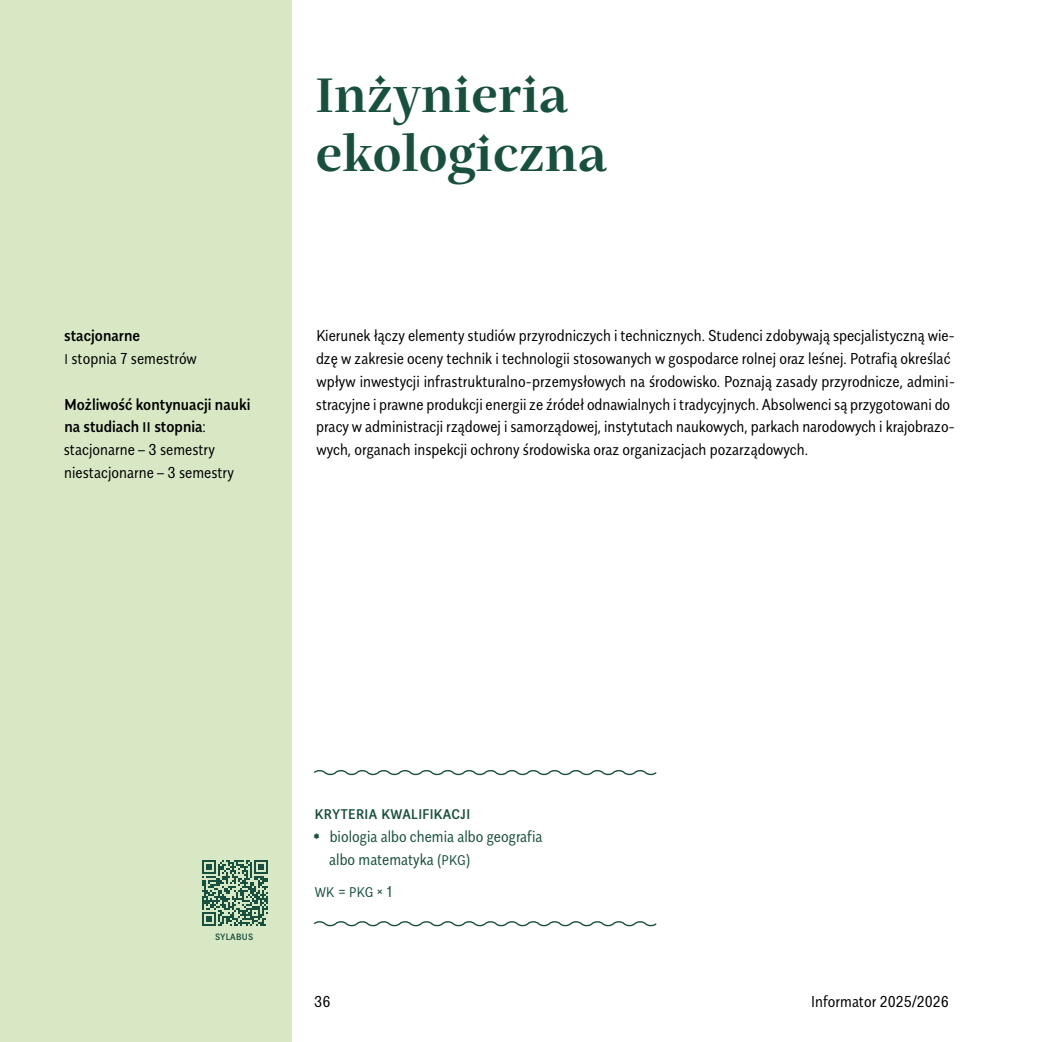
<style>
.page{position:relative;width:1042px;height:1042px;background:#fff}
.page>*{position:absolute;margin:0;border:0;box-sizing:border-box;transform-origin:0 0}
.t1{font:700 47.25px/59.5px "SGGW Mastro";color:#18503f}
.t2{font:300 15.75px/22.8px "SGGW Sans Condensed";color:#000}
.t3{font:300 15.75px/22.8px "SGGW Sans Condensed";color:#18503f}
.t4{font:500 14px "SGGW Sans Condensed";letter-spacing:.025em;color:#18503f}
.t5{font:300 14px "SGGW Sans Condensed";color:#18503f}
.t6{font:500 9.1px "SGGW Sans Condensed";letter-spacing:.025em;color:#18503f}
.s1{font-weight:500}
.s2{font-size:14px}
.s3{font-weight:500;font-size:14px}
.s4{font-family:"SGGW Mastro";font-weight:400}
.s5{font-size:15.75px}
</style>
<div class="page">
<div style="left:0;top:0;width:291px;height:1042px;background:#d8e8c5"></div>
<svg style="left:202px;top:860px;width:66px;height:66px"></svg>
<svg style="left:314px;top:770px;width:343px;height:6px"></svg>
<svg style="left:314px;top:921px;width:343px;height:6px"></svg>
<p class="t2" style="left:64px;top:323px;width:134px"><span class="s1">stacjonarne<br></span><span class="s2">I</span> stopnia 7 semestrów</p>
<p class="t2" style="left:64px;top:391px;width:188px"><span class="s1">Możliwość kontynuacji nauki na studiach</span> <span class="s3">II</span> <span class="s1">stopnia</span>: stacjonarne – 3 semestry niestacjonarne – 3 semestry</p>
<h1 class="t1" style="left:315px;top:61px;width:293px">Inżynieria ekologiczna</h1>
<p class="t2" style="left:316px;top:323px;width:641px">Kierunek łączy elementy studiów przyrodniczych i technicznych. Studenci zdobywają specjalistyczną wie&shy;dzę w zakresie oceny technik i technologii stosowanych w gospodarce rolnej oraz leśnej. Potrafią określać wpływ inwestycji infrastrukturalno-przemysłowych na środowisko. Poznają zasady przyrodnicze, admini&shy;stracyjne i prawne produkcji energii ze źródeł odnawialnych i tradycyjnych. Absolwenci są przygotowani do pracy w administracji rządowej i samorządowej, instytutach naukowych, parkach narodowych i krajobrazo&shy;wych, organach inspekcji ochrony środowiska oraz organizacjach pozarządowych.</p>
<p class="t6" style="left:215px;top:929px;width:40px">SYLABUS</p>
<p class="t4" style="left:315px;top:803px;width:157px">KRYTERIA KWALIFIKACJI</p>
<p class="t3" style="left:329px;top:824px;width:215px;text-indent:-18px"><span class="s4">•</span> biologia albo chemia albo geografia albo matematyka (<span class="s2">PKG</span>)</p>
<p class="t5" style="left:315px;top:882px;width:80px">WK <span class="s5">=</span> PKG <span class="s5">× 1</span></p>
<p class="t2" style="left:314px;top:989px;width:18px">36</p>
<p class="t2" style="left:811px;top:989px;width:139px">Informator 2025/2026</p>
</div>
